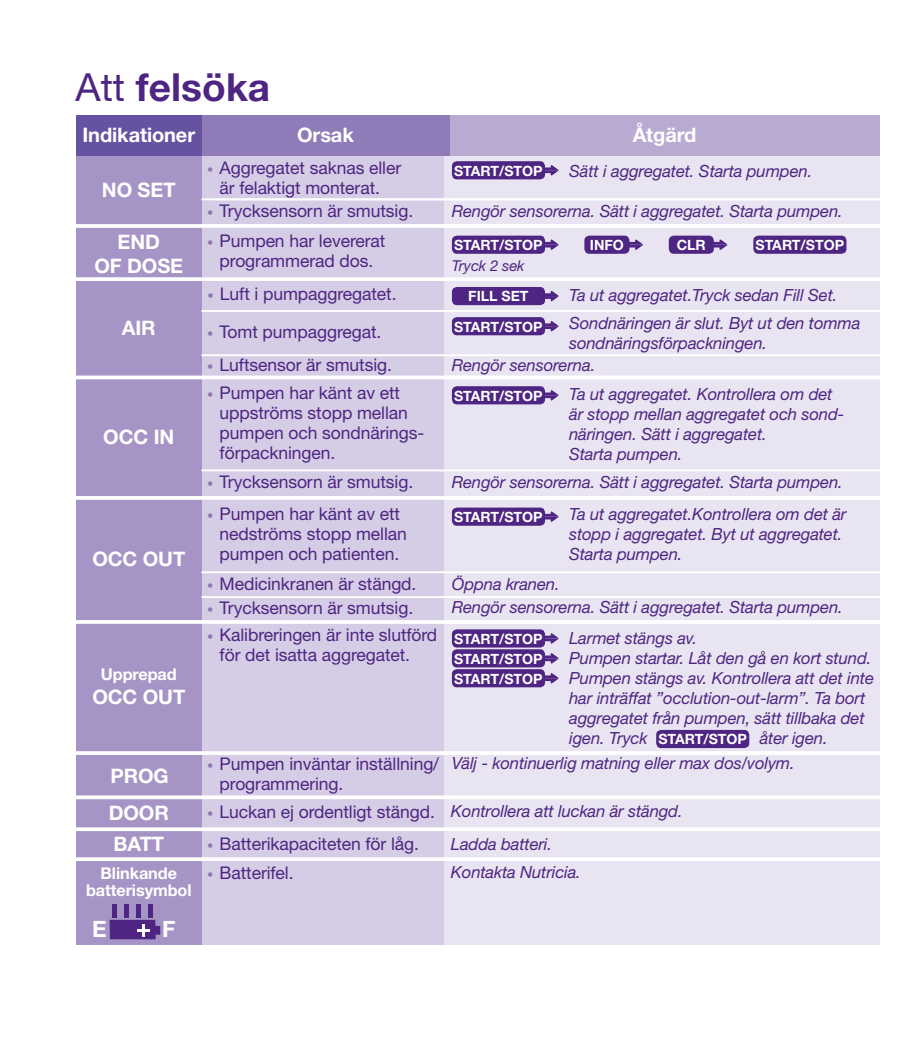
<style>
.page{position:relative;width:922px;height:1063px;background:#fff}
.page>*{position:absolute;margin:0;border:0;box-sizing:border-box;transform-origin:0 0}
.t1{font:700 38.75px "Helvetica Neue LT Std";color:#4e2582}
.t2{font:700 22.5px "Helvetica Neue LT Std";color:#fff}
.t3{font:700 20px/37.2px "Helvetica Neue LT Std";letter-spacing:-.005em;color:#fff}
.t4{font:17.5px/20px "Helvetica Neue LT Std";letter-spacing:-.005em;color:#4e2582}
.t5{font:italic 16.75px/20px "Helvetica Neue LT Std";letter-spacing:-.01em;color:#4e2582}
.t6{font:700 16.25px/17.5px "Helvetica Neue LT Std";letter-spacing:-.005em;color:#fff;text-align:center}
.t7{font:italic 15px "Helvetica Neue LT Std";letter-spacing:-.01em;color:#4e2582}
.t8{font:700 14.25px/20px "Helvetica Neue LT Std";color:#fff;text-align:justify}
.s1{font-weight:400}
.s2{font-size:12.5px;color:#8e78b1}
</style>
<div class="page">
<div style="left:76px;top:116px;width:803px;height:829px;background:#e9e4f1"></div>
<div style="left:190px;top:116px;width:254px;height:829px;background:#d5cce5"></div>
<div style="left:76px;top:116px;width:125px;height:829px;background:#a694c6"></div>
<div style="left:432px;top:116px;width:447px;height:40px;background:#b9aad2"></div>
<div style="left:201px;top:116px;width:248px;height:40px;background:#8e7bb8"></div>
<div style="left:76px;top:116px;width:125px;height:40px;background:#6553a2"></div>
<div style="left:124px;top:904px;width:5px;height:14px;background:#4e2582"></div>
<div style="left:148px;top:904px;width:5px;height:14px;background:#4e2582"></div>
<div style="left:136px;top:904px;width:5px;height:14px;background:#4e2582"></div>
<div style="left:112px;top:904px;width:5px;height:14px;background:#4e2582"></div>
<svg style="left:109px;top:920px;width:51px;height:19px"></svg>
<hr style="left:55px;top:224px;width:854px;height:4px;background:#fff">
<hr style="left:52px;top:277px;width:854px;height:4px;background:#fff">
<hr style="left:52px;top:376px;width:854px;height:3px;background:#fff">
<hr style="left:55px;top:496px;width:854px;height:4px;background:#fff">
<hr style="left:60px;top:620px;width:842px;height:4px;background:#fff">
<hr style="left:67px;top:751px;width:842px;height:4px;background:#fff">
<svg style="left:76px;top:795px;width:804px;height:4px;background:#faf9fb"></svg>
<hr style="left:59px;top:827px;width:842px;height:4px;background:#fff">
<hr style="left:58px;top:857px;width:842px;height:4px;background:#fff">
<hr style="left:201px;top:198px;width:687px;height:2px;background:#fff">
<hr style="left:201px;top:310px;width:687px;height:2px;background:#fff">
<hr style="left:201px;top:354px;width:687px;height:2px;background:#fff">
<hr style="left:201px;top:469px;width:687px;height:2px;background:#fff">
<hr style="left:201px;top:571px;width:687px;height:2px;background:#fff">
<hr style="left:201px;top:596px;width:687px;height:2px;background:#fff">
<div style="left:452px;top:161px;width:93px;height:18px;background:#4e2582;border-radius:5px"></div>
<svg style="left:544px;top:165px;width:14px;height:11px"></svg>
<div style="left:452px;top:287px;width:93px;height:18px;background:#4e2582;border-radius:5px"></div>
<svg style="left:545px;top:291px;width:13px;height:10px"></svg>
<div style="left:452px;top:317px;width:93px;height:18px;background:#4e2582;border-radius:5px"></div>
<svg style="left:544px;top:321px;width:14px;height:11px"></svg>
<div style="left:452px;top:386px;width:93px;height:18px;background:#4e2582;border-radius:5px"></div>
<svg style="left:544px;top:390px;width:14px;height:11px"></svg>
<div style="left:452px;top:508px;width:93px;height:18px;background:#4e2582;border-radius:5px"></div>
<svg style="left:544px;top:511px;width:14px;height:11px"></svg>
<div style="left:452px;top:236px;width:93px;height:18px;background:#4e2582;border-radius:5px"></div>
<svg style="left:544px;top:239px;width:14px;height:11px"></svg>
<div style="left:668px;top:236px;width:45px;height:18px;background:#4e2582;border-radius:5px"></div>
<svg style="left:713px;top:239px;width:14px;height:11px"></svg>
<div style="left:584px;top:236px;width:45px;height:18px;background:#4e2582;border-radius:5px"></div>
<svg style="left:629px;top:239px;width:14px;height:11px"></svg>
<div style="left:753px;top:236px;width:93px;height:18px;background:#4e2582;border-radius:5px"></div>
<div style="left:452px;top:629px;width:93px;height:19px;background:#4e2582;border-radius:5px"></div>
<svg style="left:544px;top:633px;width:14px;height:11px"></svg>
<div style="left:452px;top:649px;width:93px;height:18px;background:#4e2582;border-radius:5px"></div>
<svg style="left:545px;top:653px;width:13px;height:11px"></svg>
<div style="left:452px;top:669px;width:93px;height:18px;background:#4e2582;border-radius:5px"></div>
<svg style="left:544px;top:673px;width:14px;height:11px"></svg>
<div style="left:656px;top:730px;width:93px;height:18px;background:#4e2582;border-radius:5px"></div>
<h1 class="t1" style="left:76px;top:63px;width:196px"><span class="s1">Att</span> felsöka</h1>
<p class="t3" style="left:82px;top:116px;width:114px">Indikationer</p>
<p class="t3" style="left:297px;top:116px;width:58px">Orsak</p>
<p class="t3" style="left:632px;top:116px;width:65px">Åtgärd</p>
<p class="t3" style="left:102px;top:171px;width:75px">NO SET</p>
<p class="t4" style="left:207px;top:157px;width:196px;text-align:center"><span class="s2">•</span> Aggregatet saknas eller är felaktigt monterat.</p>
<p class="t8" style="left:454px;top:160px;width:90px">START/STOP</p>
<p class="t5" style="left:569px;top:161px;width:244px">Sätt i aggregatet. Starta pumpen.</p>
<p class="t3" style="left:94px;top:229px;width:90px;line-height:24px;text-align:center">END<br>OF DOSE</p>
<p class="t3" style="left:122px;top:308px;width:35px">AIR</p>
<p class="t3" style="left:103px;top:418px;width:72px">OCC IN</p>
<p class="t3" style="left:92px;top:540px;width:94px">OCC OUT</p>
<p class="t6" style="left:101px;top:665px;width:77px">Upprepad</p>
<p class="t3" style="left:92px;top:678px;width:94px">OCC OUT</p>
<p class="t3" style="left:109px;top:757px;width:62px">PROG<br>DOOR</p>
<p class="t3" style="left:113px;top:824px;width:52px">BATT</p>
<p class="t6" style="left:86px;top:864px;width:107px">Blinkande batterisymbol</p>
<h2 class="t2" style="left:92px;top:915px;width:16px">E</h2>
<h2 class="t2" style="left:162px;top:915px;width:15px">F</h2>
<p class="t4" style="left:207px;top:201px;width:207px"><span class="s2">•</span> Trycksensorn är smutsig.</p>
<p class="t5" style="left:451px;top:200px;width:392px">Rengör sensorerna. Sätt i aggregatet. Starta pumpen.</p>
<p class="t4" style="left:207px;top:231px;width:180px;text-align:center"><span class="s2">•</span> Pumpen har levererat programmerad dos.</p>
<p class="t8" style="left:454px;top:235px;width:90px">START/STOP</p>
<p class="t8" style="left:589px;top:235px;width:36px">INFO</p>
<p class="t8" style="left:676px;top:235px;width:31px">CLR</p>
<p class="t8" style="left:755px;top:235px;width:90px">START/STOP</p>
<p class="t7" style="left:451px;top:257px;width:74px">Tryck 2 sek</p>
<p class="t4" style="left:207px;top:283px;width:190px"><span class="s2">•</span> Luft i pumpaggregatet.</p>
<p class="t8" style="left:468px;top:286px;width:62px">FILL SET</p>
<p class="t5" style="left:569px;top:285px;width:270px">Ta ut aggregatet.Tryck sedan Fill Set.</p>
<p class="t4" style="left:207px;top:321px;width:176px"><span class="s2">•</span> Tomt pumpaggregat.</p>
<p class="t8" style="left:454px;top:316px;width:90px">START/STOP</p>
<p class="t5" style="left:569px;top:313px;width:293px">Sondnäringen är slut. Byt ut den tomma sondnäringsförpackningen.</p>
<p class="t4" style="left:219px;top:382px;width:206px;text-indent:-13px"><span class="s2">•</span> Pumpen har känt av ett uppströms stopp mellan pumpen och sondnärings&shy;förpackningen.</p>
<p class="t8" style="left:454px;top:385px;width:90px">START/STOP</p>
<p class="t5" style="left:569px;top:384px;width:277px">Ta ut aggregatet. Kontrollera om det är stopp mellan aggregatet och sond&shy;näringen. Sätt i aggregatet.<br>Starta pumpen.</p>
<p class="t4" style="left:207px;top:355px;width:186px"><span class="s2">•</span> Luftsensor är smutsig.</p>
<p class="t5" style="left:451px;top:354px;width:145px">Rengör sensorerna.</p>
<p class="t4" style="left:207px;top:472px;width:207px"><span class="s2">•</span> Trycksensorn är smutsig.</p>
<p class="t5" style="left:451px;top:471px;width:392px">Rengör sensorerna. Sätt i aggregatet. Starta pumpen.</p>
<p class="t4" style="left:219px;top:504px;width:189px;text-indent:-13px"><span class="s2">•</span> Pumpen har känt av ett nedströms stopp mellan pumpen och patienten.</p>
<p class="t8" style="left:454px;top:507px;width:90px">START/STOP</p>
<p class="t5" style="left:569px;top:503px;width:279px">Ta ut aggregatet.Kontrollera om det är stopp i aggregatet. Byt ut aggregatet.<br>Starta pumpen.</p>
<p class="t4" style="left:207px;top:574px;width:211px"><span class="s2">•</span> Medicinkranen är stängd.</p>
<p class="t5" style="left:451px;top:573px;width:109px">Öppna kranen.</p>
<p class="t4" style="left:207px;top:598px;width:207px"><span class="s2">•</span> Trycksensorn är smutsig.</p>
<p class="t5" style="left:451px;top:597px;width:392px">Rengör sensorerna. Sätt i aggregatet. Starta pumpen.</p>
<p class="t4" style="left:219px;top:625px;width:219px;text-indent:-13px"><span class="s2">•</span> Kalibreringen är inte slutförd för det isatta aggregatet.</p>
<p class="t8" style="left:454px;top:628px;width:90px">START/STOP START/STOP START/STOP</p>
<p class="t5" style="left:569px;top:628px;width:306px">Larmet stängs av.<br>Pumpen startar. Låt den gå en kort stund.<br>Pumpen stängs av. Kontrollera att det inte har inträffat ”occlution-out-larm”. Ta bort aggregatet från pumpen, sätt tillbaka det igen. Tryck</p>
<p class="t5" style="left:759px;top:728px;width:69px">åter igen.</p>
<p class="t8" style="left:658px;top:729px;width:90px">START/STOP</p>
<p class="t4" style="left:219px;top:753px;width:221px;text-indent:-13px"><span class="s2">•</span> Pumpen inväntar inställning/ programmering.</p>
<p class="t5" style="left:451px;top:753px;width:344px">Välj - kontinuerlig matning eller max dos/volym.</p>
<p class="t5" style="left:451px;top:795px;width:233px;line-height:32.5px">Kontrollera att luckan är stängd.<br>Ladda batteri.</p>
<p class="t4" style="left:207px;top:862px;width:88px"><span class="s2">•</span> Batterifel.</p>
<p class="t5" style="left:451px;top:862px;width:131px">Kontakta Nutricia.</p>
<p class="t4" style="left:207px;top:801px;width:229px"><span class="s2">•</span> Luckan ej ordentligt stängd.</p>
<p class="t4" style="left:207px;top:834px;width:213px"><span class="s2">•</span> Batterikapaciteten för låg.</p>
</div>
